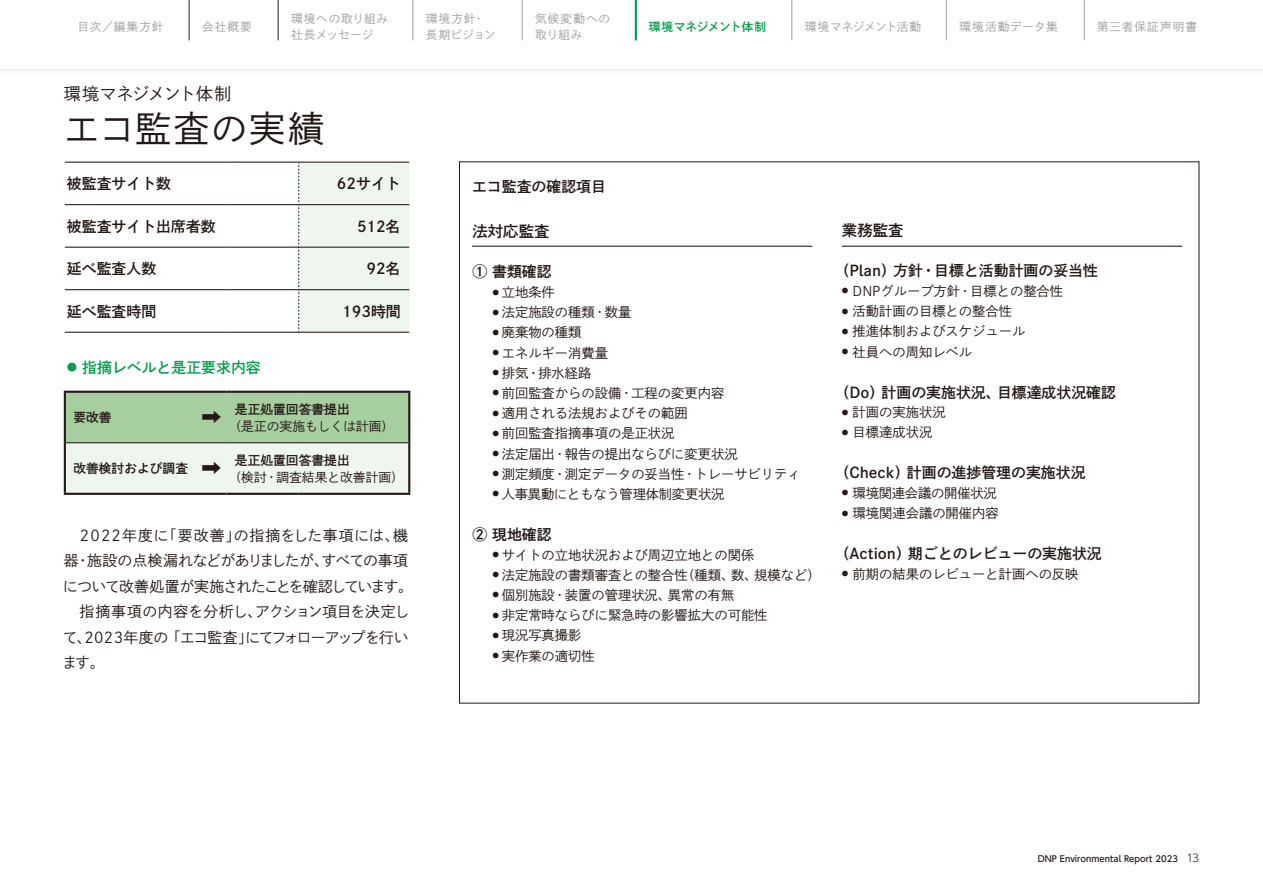
<style>
.page{position:relative;width:1263px;height:893px;background:#fff}
.page>*{position:absolute;margin:0;border:0;box-sizing:border-box;transform-origin:0 0}
.t1{font:36.15px "Shuei Go Kin Std L";letter-spacing:.045em;color:#221815}
.t2{font:16.95px "Shuei Go Kin Std L";letter-spacing:-.025em;color:#221815}
.t3{font:15.45px "Shuei Go Kin Std B";color:#221815}
.t4{font:14.85px "Shuei Go Kin Std B";color:#221815}
.t5{font:14.85px/25.5px "Shuei Go Kin Std L";letter-spacing:-.015em;color:#221815}
.t6{font:14.85px "Shuei Go Kin Std B";color:#009f4c}
.t7{font:13.35px "Shuei Go Kin Std L";color:#221815}
.t8{font:12.75px "Shuei Go Kin Std B";color:#221815}
.t9{font:12.75px "Shuei Go Kin Std L";color:#221815}
.t10{font:11.7px/15.9px "Shuei Go Kin Std L";letter-spacing:.06em;color:#9fa0a0}
.t11{font:11.7px/15.9px "Shuei Go Kin Std L";letter-spacing:.04em;color:#9fa0a0}
.t12{font:11.7px "Shuei Go Kin Std B";color:#009f4c}
.t13{font:11.7px "Shuei Go Kin Std L";letter-spacing:-.03em;color:#9fa0a0}
.t14{font:11.7px "Shuei Go Kin Std L";letter-spacing:.08em;color:#9fa0a0}
.t15{font:500 8.55px "UD Shin Go Pro";color:#221815}
.s1{font-size:10.35px}
.s2{font-size:21.3px}
.s3{font-weight:300;font-size:10.65px}
</style>
<div class="page">
<svg style="left:65px;top:163px;width:344px;height:330px"></svg>
<div style="left:66px;top:393px;width:342px;height:49px;background:#a7ce9f"></div>
<hr style="left:65px;top:162px;width:161px;height:1px;background:#221815">
<hr style="left:226px;top:162px;width:73px;height:1px;background:#221815">
<hr style="left:299px;top:162px;width:110px;height:1px;background:#221815">
<hr style="left:65px;top:204px;width:161px;height:1px;background:#221815">
<hr style="left:226px;top:204px;width:72px;height:1px;background:#221815">
<hr style="left:299px;top:204px;width:110px;height:1px;background:#221815">
<hr style="left:65px;top:247px;width:161px;height:1px;background:#221815">
<hr style="left:226px;top:247px;width:72px;height:1px;background:#221815">
<hr style="left:299px;top:247px;width:110px;height:1px;background:#221815">
<hr style="left:65px;top:289px;width:161px;height:1px;background:#221815">
<hr style="left:226px;top:289px;width:72px;height:1px;background:#221815">
<hr style="left:299px;top:289px;width:110px;height:1px;background:#221815">
<hr style="left:65px;top:332px;width:161px;height:1px;background:#221815">
<hr style="left:226px;top:332px;width:73px;height:1px;background:#221815">
<hr style="left:299px;top:332px;width:110px;height:1px;background:#221815">
<hr style="left:66px;top:442px;width:160px;height:1px;background:#221815">
<hr style="left:226px;top:442px;width:73px;height:1px;background:#221815">
<hr style="left:299px;top:442px;width:109px;height:1px;background:#221815">
<hr style="left:408px;top:393px;width:2px;height:50px;background:#221815">
<hr style="left:408px;top:443px;width:2px;height:50px;background:#221815">
<hr style="left:64px;top:391px;width:162px;height:2px;background:#221815">
<hr style="left:64px;top:393px;width:2px;height:50px;background:#221815">
<hr style="left:226px;top:391px;width:73px;height:2px;background:#221815">
<hr style="left:299px;top:391px;width:111px;height:2px;background:#221815">
<hr style="left:64px;top:443px;width:2px;height:50px;background:#221815">
<hr style="left:64px;top:493px;width:162px;height:2px;background:#221815">
<hr style="left:226px;top:493px;width:73px;height:2px;background:#221815">
<hr style="left:299px;top:493px;width:111px;height:2px;background:#221815">
<svg style="left:298px;top:163px;width:1px;height:169px"></svg>
<hr style="left:472px;top:246px;width:340px;height:1px;background:#221815">
<hr style="left:842px;top:246px;width:340px;height:1px;background:#221815">
<div style="left:0;top:0;width:1263px;height:74px;background:#f7f6f6"></div>
<div style="left:0;top:0;width:1263px;height:68px;background:#fff"></div>
<hr style="left:189px;top:0;width:1px;height:40px;background:#221815">
<hr style="left:413px;top:0;width:1px;height:40px;background:#9fa0a0">
<hr style="left:522px;top:0;width:1px;height:40px;background:#9fa0a0">
<hr style="left:635px;top:0;width:2px;height:40px;background:#009f4c">
<hr style="left:946px;top:0;width:1px;height:40px;background:#9fa0a0">
<hr style="left:1084px;top:0;width:1px;height:40px;background:#9fa0a0">
<hr style="left:791px;top:0;width:1px;height:40px;background:#9fa0a0">
<hr style="left:278px;top:0;width:1px;height:40px;background:#221815">
<p class="t10" style="left:77px;top:19px;width:88px">目次／編集方針</p>
<p class="t10" style="left:202px;top:19px;width:51px">会社概要</p>
<p class="t11" style="left:426px;top:11px;width:72px">環境方針・長期ビジョン</p>
<p class="t10" style="left:535px;top:11px;width:77px">気候変動への取り組み</p>
<p class="t12" style="left:649px;top:18px;width:119px">環境マネジメント体制</p>
<p class="t13" style="left:805px;top:19px;width:118px">環境マネジメント活動</p>
<p class="t10" style="left:959px;top:19px;width:100px">環境活動データ集</p>
<p class="t14" style="left:1097px;top:19px;width:101px">第三者保証声明書</p>
<p class="t11" style="left:291px;top:11px;width:99px">環境への取り組み社長メッセージ</p>
<p class="t2" style="left:64px;top:82px;width:169px">環境マネジメント体制</p>
<h1 class="t1" style="left:64px;top:105px;width:262px">エコ監査の実績</h1>
<p class="t4" style="left:67px;top:173px;width:106px">被監査サイト数</p>
<p class="t4" style="left:337px;top:173px;width:65px">62サイト</p>
<p class="t4" style="left:67px;top:216px;width:150px">被監査サイト出席者数</p>
<p class="t4" style="left:357px;top:216px;width:45px">512名</p>
<p class="t4" style="left:67px;top:258px;width:91px">延べ監査人数</p>
<p class="t4" style="left:367px;top:258px;width:36px">92名</p>
<p class="t4" style="left:67px;top:301px;width:91px">延べ監査時間</p>
<p class="t4" style="left:342px;top:301px;width:60px">193時間</p>
<p class="t6" style="left:67px;top:357px;width:195px"><span class="s1">●</span> 指摘レベルと是正要求内容</p>
<p class="t8" style="left:235px;top:400px;width:116px">是正処置回答書提出</p>
<p class="t9" style="left:229px;top:417px;width:167px">（是正の実施もしくは計画）</p>
<p class="t8" style="left:73px;top:459px;width:150px">改善検討および調査　<span class="s2">➡</span></p>
<p class="t8" style="left:235px;top:451px;width:116px">是正処置回答書提出</p>
<p class="t9" style="left:229px;top:468px;width:177px">（検討・調査結果と改善計画）</p>
<p class="t5" style="left:62px;top:522px;width:353px">　2022年度に「要改善」の指摘をした事項には、機器・施設の点検漏れなどがありましたが、すべての事項について改善処置が実施されたことを確認しています。　指摘事項の内容を分析し、アクション項目を決定して、2023年度の「エコ監査」にてフォローアップを行います。</p>
<p class="t4" style="left:472px;top:176px;width:135px">エコ監査の確認項目</p>
<p class="t3" style="left:472px;top:221px;width:79px">法対応監査</p>
<p class="t4" style="left:472px;top:262px;width:81px">① 書類確認</p>
<p class="t7" style="left:492px;top:283px;width:64px"><sup>●</sup> 立地条件</p>
<p class="t7" style="left:492px;top:303px;width:140px"><sup>●</sup> 法定施設の種類・数量</p>
<p class="t7" style="left:492px;top:323px;width:90px"><sup>●</sup> 廃棄物の種類</p>
<p class="t7" style="left:492px;top:344px;width:117px"><sup>●</sup> エネルギー消費量</p>
<p class="t7" style="left:492px;top:364px;width:100px"><sup>●</sup> 排気・排水経路</p>
<p class="t7" style="left:492px;top:384px;width:233px"><sup>●</sup> 前回監査からの設備・工程の変更内容</p>
<p class="t7" style="left:492px;top:404px;width:197px"><sup>●</sup> 適用される法規およびその範囲</p>
<p class="t7" style="left:492px;top:424px;width:184px"><sup>●</sup> 前回監査指摘事項の是正状況</p>
<p class="t7" style="left:492px;top:445px;width:247px"><sup>●</sup> 法定届出・報告の提出ならびに変更状況</p>
<p class="t7" style="left:492px;top:465px;width:310px"><sup>●</sup> 測定頻度・測定データの妥当性・トレーサビリティ</p>
<p class="t7" style="left:492px;top:485px;width:233px"><sup>●</sup> 人事異動にともなう管理体制変更状況</p>
<p class="t4" style="left:472px;top:524px;width:81px">② 現地確認</p>
<p class="t7" style="left:492px;top:546px;width:263px"><sup>●</sup> サイトの立地状況および周辺立地との関係</p>
<p class="t7" style="left:492px;top:566px;width:330px"><sup>●</sup> 法定施設の書類審査との整合性（種類、数、規模など）</p>
<p class="t7" style="left:492px;top:586px;width:243px"><sup>●</sup> 個別施設・装置の管理状況、異常の有無</p>
<p class="t7" style="left:492px;top:606px;width:277px"><sup>●</sup> 非定常時ならびに緊急時の影響拡大の可能性</p>
<p class="t7" style="left:492px;top:626px;width:90px"><sup>●</sup> 現況写真撮影</p>
<p class="t7" style="left:492px;top:647px;width:104px"><sup>●</sup> 実作業の適切性</p>
<p class="t3" style="left:842px;top:220px;width:63px">業務監査</p>
<p class="t4" style="left:834px;top:260px;width:265px">（Plan）方針・目標と活動計画の妥当性</p>
<p class="t7" style="left:842px;top:282px;width:223px"><sup>●</sup> DNPグループ方針・目標との整合性</p>
<p class="t7" style="left:842px;top:302px;width:172px"><sup>●</sup> 活動計画の目標との整合性</p>
<p class="t7" style="left:842px;top:322px;width:185px"><sup>●</sup> 推進体制およびスケジュール</p>
<p class="t7" style="left:842px;top:343px;width:132px"><sup>●</sup> 社員への周知レベル</p>
<p class="t4" style="left:834px;top:382px;width:283px">（Do）計画の実施状況、目標達成状況確認</p>
<p class="t7" style="left:842px;top:403px;width:105px"><sup>●</sup> 計画の実施状況</p>
<p class="t7" style="left:842px;top:423px;width:92px"><sup>●</sup> 目標達成状況</p>
<p class="t4" style="left:834px;top:462px;width:252px">（Check）計画の進捗管理の実施状況</p>
<p class="t7" style="left:842px;top:484px;width:156px"><sup>●</sup> 環境関連会議の開催状況</p>
<p class="t7" style="left:842px;top:504px;width:158px"><sup>●</sup> 環境関連会議の開催内容</p>
<p class="t4" style="left:834px;top:543px;width:269px">（Action）期ごとのレビューの実施状況</p>
<p class="t7" style="left:842px;top:565px;width:238px"><sup>●</sup> 前期の結果のレビューと計画への反映</p>
<p class="t15" style="left:1038px;top:852px;width:163px">DNP Environmental Report 2023 <span class="s3">13</span></p>
</div>
